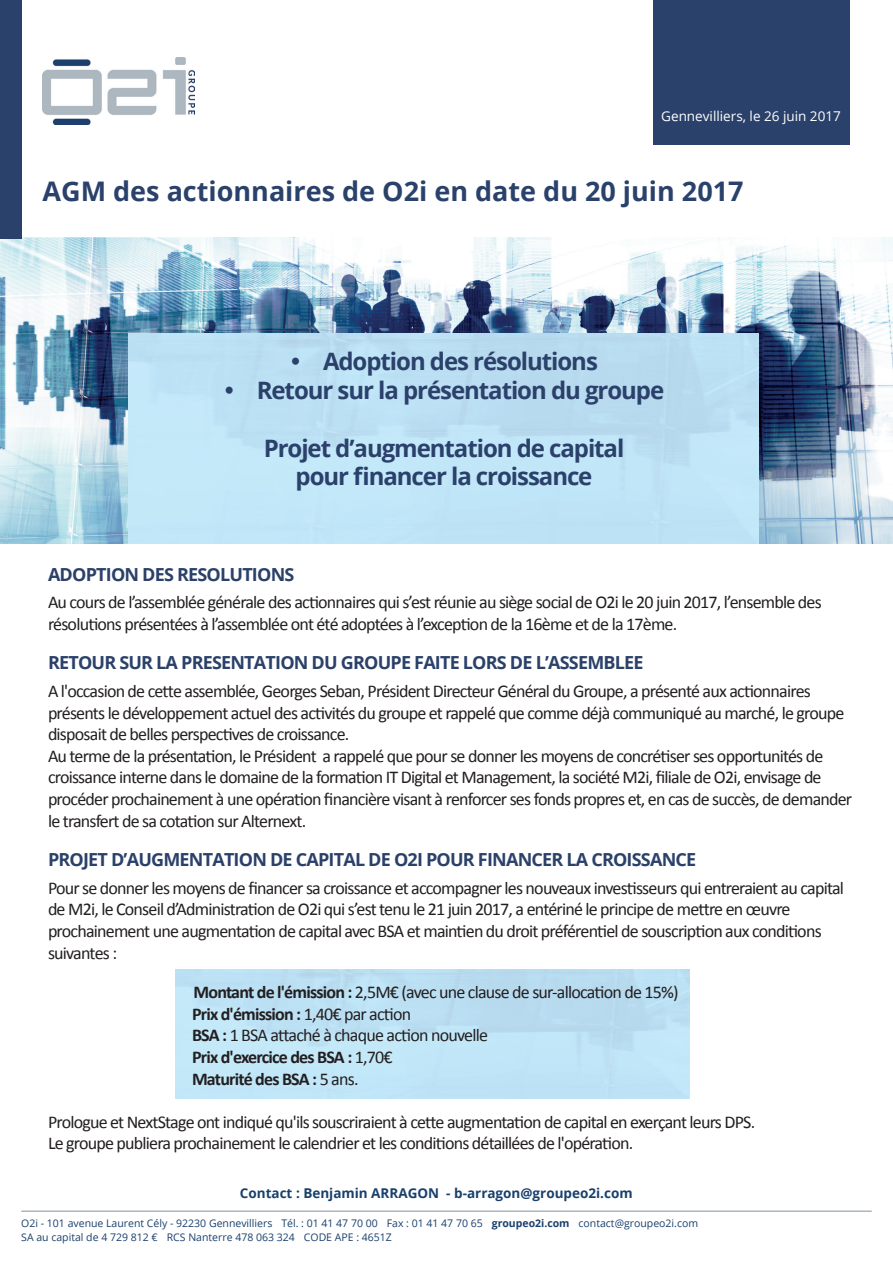
<style>
.page{position:relative;width:893px;height:1263px;background:#fff}
.page>*{position:absolute;margin:0;border:0;box-sizing:border-box;transform-origin:0 0}
.t1{font:700 27px "Open Sans";color:#2a426b}
.t2{font:700 24px/28.8px "Open Sans";letter-spacing:-.045em;color:#2b416b;text-align:center}
.t3{font:18px/21.6px "Calibri";letter-spacing:-.045em;color:#231f20}
.t4{font:700 18px "Open Sans";letter-spacing:-.045em;color:#2b416a}
.t5{font:700 13.5px "Open Sans";color:#19406d}
.t6{font:13.5px "Open Sans";color:#fff}
.t7{font:10.5px "Open Sans";color:#19406d}
.s1{font-weight:700}
</style>
<div class="page">
<img style="left:43px;top:57px;width:151px;height:68px">
<hr style="left:21px;top:1210px;width:851px;height:2px;background:#acb7be">
<img style="left:0;top:237px;width:840px;height:153px">
<img style="left:840px;top:237px;width:53px;height:306px">
<img style="left:0;top:390px;width:128px;height:153px">
<img style="left:759px;top:390px;width:82px;height:153px">
<div style="left:653px;top:1px;width:197px;height:144px;background:#2a426b"></div>
<div style="left:0;top:0;width:21px;height:238px;background:#2a426b"></div>
<img style="left:128px;top:334px;width:631px;height:209px">
<p class="t6" style="left:661px;top:107px;width:181px">Gennevilliers, le 26 juin 2017</p>
<h1 class="t1" style="left:43px;top:172px;width:703px">AGM des actionnaires de O2i en date du 20 juin 2017</h1>
<h2 class="t2" style="left:290px;top:346px;width:309px">• Adoption des résolutions</h2>
<h2 class="t2" style="left:224px;top:375px;width:442px">• Retour sur la présentation du groupe</h2>
<h2 class="t2" style="left:264px;top:433px;width:362px">Projet d’augmentation de capital pour financer la croissance</h2>
<p class="t4" style="left:48px;top:561px;width:248px">ADOPTION DES RESOLUTIONS</p>
<p class="t3" style="left:48px;top:591px;width:775px">Au cours de l’assemblée générale des actionnaires qui s’est réunie au siège social de O2i le 20 juin 2017, l’ensemble des résolutions présentées à l’assemblée ont été adoptées à l’exception de la 16ème et de la 17ème.</p>
<p class="t4" style="left:48px;top:650px;width:597px">RETOUR SUR LA PRESENTATION DU GROUPE FAITE LORS DE L’ASSEMBLEE</p>
<p class="t3" style="left:48px;top:680px;width:806px">A l'occasion de cette assemblée, Georges Seban, Président Directeur Général du Groupe, a présenté aux actionnaires présents le développement actuel des activités du groupe et rappelé que comme déjà communiqué au marché, le groupe disposait de belles perspectives de croissance.<br>Au terme de la présentation, le Président a rappelé que pour se donner les moyens de concrétiser ses opportunités de croissance interne dans le domaine de la formation IT Digital et Management, la société M2i, filiale de O2i, envisage de procéder prochainement à une opération financière visant à renforcer ses fonds propres et, en cas de succès, de demander le transfert de sa cotation sur Alternext.</p>
<p class="t4" style="left:48px;top:847px;width:650px">PROJET D’AUGMENTATION DE CAPITAL DE O2I POUR FINANCER LA CROISSANCE</p>
<p class="t3" style="left:48px;top:877px;width:797px">Pour se donner les moyens de financer sa croissance et accompagner les nouveaux investisseurs qui entreraient au capital de M2i, le Conseil d’Administration de O2i qui s’est tenu le 21 juin 2017, a entériné le principe de mettre en œuvre prochainement une augmentation de capital avec BSA et maintien du droit préférentiel de souscription aux conditions suivantes :</p>
<p class="t3" style="left:192px;top:981px;width:488px"><span class="s1">Montant de l'émission :</span> 2,5M€ (avec une clause de sur-allocation de 15%)<br><span class="s1">Prix d'émission :</span> 1,40€ par action<br><span class="s1">BSA :</span> 1 BSA attaché à chaque action nouvelle<br><span class="s1">Prix d'exercice des BSA :</span> 1,70€<br><span class="s1">Maturité des BSA :</span> 5 ans.</p>
<p class="t3" style="left:48px;top:1111px;width:709px">Prologue et NextStage ont indiqué qu'ils souscriraient à cette augmentation de capital en exerçant leurs DPS.<br>Le groupe publiera prochainement le calendrier et les conditions détaillées de l'opération.</p>
<p class="t5" style="left:240px;top:1183px;width:394px">Contact : Benjamin ARRAGON - b-arragon@groupeo2i.com</p>
<p class="t7" style="left:21px;top:1216px;width:678px">O2i - 101 avenue Laurent Cély - 92230 Gennevilliers Tél. : 01 41 47 70 00 Fax : 01 41 47 70 65 <span class="s1">groupeo2i.com</span> contact@groupeo2i.com</p>
<p class="t7" style="left:21px;top:1230px;width:372px">SA au capital de 4 729 812 € RCS Nanterre 478 063 324 CODE APE : 4651Z</p>
</div>
